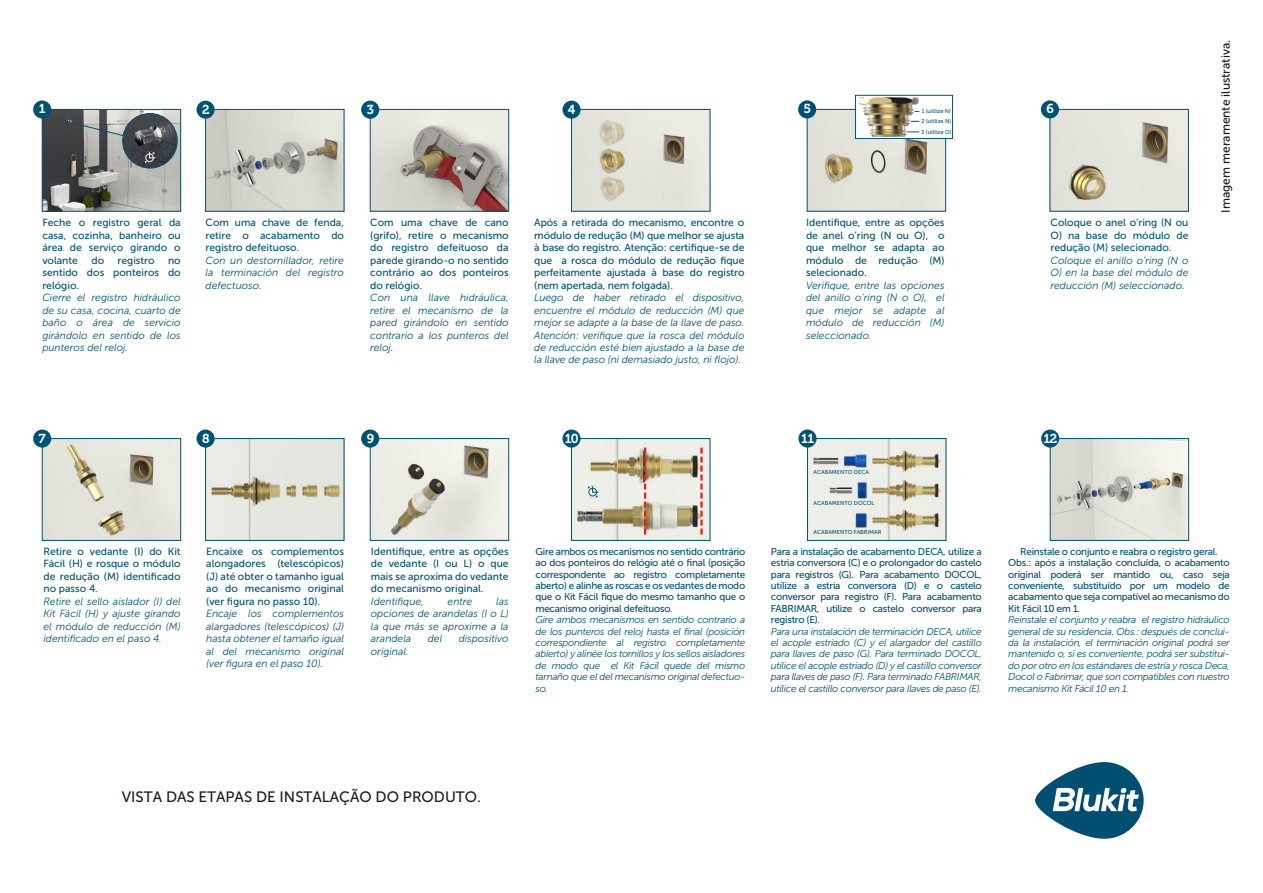
<style>
.page{position:relative;width:1263px;height:893px;background:#fff}
.page>*{position:absolute;margin:0;border:0;box-sizing:border-box;transform-origin:0 0}
.t1{font:15px "Museo Sans 500";color:#1e181a}
.t2{font:12.9px "Museo 700";color:#fff}
.t3{font:12px "Museo Sans 500";color:#1e181a}
.t4{font:italic 10.35px/12.5px "Museo Sans 300";color:#005272;text-align:justify}
.t5{font:10.35px/12.5px "Museo Sans 500";color:#005272;text-align:justify}
.t6{font:italic 9.9px/11.4px "Museo Sans 300";letter-spacing:-.03em;color:#005272;text-align:justify}
.t7{font:9.9px/11.4px "Museo Sans 500";letter-spacing:-.03em;color:#005272;text-align:justify}
.t8{font:5.7px/9.9px "Museo Sans 500";color:#005272}
</style>
<div class="page">
<svg style="left:1035px;top:762px;width:108px;height:77px"></svg>
<img style="left:372px;top:440px;width:135px;height:99px">
<div style="left:370px;top:438px;width:139px;height:103px;border:1px solid #005272"></div>
<div style="left:361px;top:429px;width:18px;height:19px;background:#005272;border-radius:50%"></div>
<img style="left:573px;top:440px;width:135px;height:99px">
<div style="left:571px;top:438px;width:139px;height:103px;border:1px solid #005272"></div>
<svg style="left:644px;top:444px;width:2px;height:91px"></svg>
<svg style="left:700px;top:444px;width:3px;height:91px"></svg>
<svg style="left:588px;top:485px;width:11px;height:13px"></svg>
<div style="left:562px;top:429px;width:18px;height:19px;background:#005272;border-radius:50%"></div>
<img style="left:809px;top:440px;width:135px;height:99px">
<div style="left:807px;top:438px;width:139px;height:103px;border:1px solid #005272"></div>
<div style="left:798px;top:429px;width:18px;height:19px;background:#005272;border-radius:50%"></div>
<img style="left:1052px;top:440px;width:135px;height:99px">
<div style="left:1050px;top:438px;width:139px;height:103px;border:1px solid #005272"></div>
<div style="left:1041px;top:429px;width:18px;height:19px;background:#005272;border-radius:50%"></div>
<img style="left:207px;top:440px;width:135px;height:99px">
<div style="left:205px;top:438px;width:139px;height:103px;border:1px solid #005272"></div>
<div style="left:197px;top:429px;width:18px;height:19px;background:#005272;border-radius:50%"></div>
<img style="left:44px;top:440px;width:135px;height:99px">
<div style="left:42px;top:438px;width:139px;height:103px;border:1px solid #005272"></div>
<div style="left:33px;top:429px;width:18px;height:19px;background:#005272;border-radius:50%"></div>
<img style="left:44px;top:111px;width:135px;height:99px">
<div style="left:42px;top:109px;width:139px;height:103px;border:1px solid #005272"></div>
<img style="left:123px;top:114px;width:54px;height:54px;border-radius:27px">
<div style="left:122px;top:113px;width:56px;height:55px;border:1px solid #005272;border-radius:50%"></div>
<svg style="left:145px;top:151px;width:11px;height:13px"></svg>
<svg style="left:74px;top:123px;width:50px;height:13px"></svg>
<div style="left:33px;top:100px;width:18px;height:19px;background:#005272;border-radius:50%"></div>
<img style="left:207px;top:111px;width:135px;height:99px">
<div style="left:205px;top:109px;width:139px;height:103px;border:1px solid #005272"></div>
<div style="left:197px;top:101px;width:18px;height:18px;background:#005272;border-radius:50%"></div>
<img style="left:372px;top:111px;width:135px;height:99px">
<div style="left:370px;top:109px;width:139px;height:103px;border:1px solid #005272"></div>
<div style="left:361px;top:101px;width:18px;height:18px;background:#005272;border-radius:50%"></div>
<img style="left:573px;top:111px;width:135px;height:99px">
<div style="left:571px;top:109px;width:139px;height:103px;border:1px solid #005272"></div>
<div style="left:562px;top:101px;width:18px;height:18px;background:#005272;border-radius:50%"></div>
<img style="left:809px;top:111px;width:135px;height:99px">
<div style="left:807px;top:109px;width:139px;height:103px;border:1px solid #005272"></div>
<div style="left:855px;top:95px;width:98px;height:44px;background:#fff;border:1px solid #005272"></div>
<img style="left:858px;top:98px;width:61px;height:38px">
<svg style="left:907px;top:132px;width:12px;height:1px"></svg>
<div style="left:798px;top:100px;width:18px;height:18px;background:#005272;border-radius:50%"></div>
<img style="left:1052px;top:111px;width:135px;height:99px">
<div style="left:1050px;top:109px;width:139px;height:103px;border:1px solid #005272"></div>
<div style="left:1041px;top:100px;width:18px;height:18px;background:#005272;border-radius:50%"></div>
<p class="t2" style="left:39px;top:102px;width:8px">1</p>
<p class="t2" style="left:202px;top:102px;width:9px">2</p>
<p class="t2" style="left:367px;top:102px;width:9px">3</p>
<p class="t2" style="left:568px;top:102px;width:9px">4</p>
<p class="t5" style="left:42px;top:217px;width:140px">Feche o registro geral da casa, cozinha, banheiro ou área de serviço girando o volante</p>
<p class="t5" style="left:91px;top:254px;width:14px">do</p>
<p class="t5" style="left:118px;top:254px;width:39px">registro</p>
<p class="t5" style="left:42px;top:254px;width:140px;text-indent:126px">no sentido dos ponteiros do relógio.</p>
<p class="t4" style="left:42px;top:291px;width:140px">Cierre el registro hidráulico de su casa, cocina, cuarto de baño o área de servicio girándolo en sentido de los punteros del reloj.</p>
<p class="t5" style="left:206px;top:217px;width:140px">Com uma chave de fenda, retire o acabamento do registro defeituoso.</p>
<p class="t4" style="left:206px;top:254px;width:140px">Con un destornillador, retire la terminación del registro defectuoso.</p>
<p class="t5" style="left:370px;top:217px;width:140px">Com uma chave de cano (grifo), retire o mecanismo do registro defeituoso da parede girando-o no sentido contrário ao dos ponteiros do relógio.</p>
<p class="t4" style="left:370px;top:291px;width:140px">Con una llave hidráulica, retire el mecanismo de la pared girándolo en sentido contrario a los punteros del reloj.</p>
<p class="t5" style="left:534px;top:217px;width:212px">Após a retirada do mecanismo, encontre o módulo de redução (M) que melhor se ajusta à base do registro. Atenção: certifique-se de que a rosca do módulo de redução fique perfeitamente ajustada à base do registro (nem apertada, nem folgada).</p>
<p class="t4" style="left:534px;top:291px;width:212px">Luego de haber retirado el dispositivo, encuentre el módulo de reducción (M) que mejor se adapte a la base de la llave de paso.<br>Atención: verifique que la rosca del módulo de reducción esté bien ajustado a la base de la llave de paso (ni demasiado justo, ni flojo).</p>
<p class="t2" style="left:803px;top:102px;width:9px">5</p>
<p class="t8" style="left:921px;top:106px;width:31px">1 (utilize N)<br>2 (utilize N)</p>
<p class="t8" style="left:921px;top:127px;width:32px">3 (utilize O)</p>
<p class="t5" style="left:806px;top:217px;width:140px">Identifique, entre as opções de anel o’ring (N ou O), o que melhor se adapta ao módulo de redução (M) selecionado.</p>
<p class="t4" style="left:806px;top:279px;width:140px">Verifique, entre las opciones del anillo o’ring (N o O), el que mejor se adapte al módulo de reducción (M) seleccionado.</p>
<p class="t2" style="left:1046px;top:102px;width:9px">6</p>
<p class="t5" style="left:1050px;top:217px;width:139px">Coloque o anel o’ring (N ou O) na base do módulo de redução (M) selecionado.</p>
<p class="t4" style="left:1050px;top:254px;width:139px">Coloque el anillo o’ring (N o O) en la base del módulo de reducción (M) seleccionado.</p>
<p class="t3" style="left:1219px;top:213px;width:174px;rotate:-90deg">Imagem meramente ilustrativa.</p>
<p class="t2" style="left:39px;top:431px;width:8px">7</p>
<p class="t2" style="left:202px;top:431px;width:9px">8</p>
<p class="t2" style="left:367px;top:431px;width:9px">9</p>
<p class="t5" style="left:43px;top:545px;width:139px">Retire o vedante (I) do Kit Fácil (H) e rosque o módulo de redução (M) identificado no passo 4.</p>
<p class="t4" style="left:43px;top:595px;width:139px">Retire el sello aislador (I) del Kit Fácil (H) y ajuste girando el módulo de reducción (M) identificado en el paso 4.</p>
<p class="t5" style="left:206px;top:545px;width:139px">Encaixe os complementos alongadores (telescópicos) (J) até obter o tamanho igual ao do mecanismo original (ver figura no passo 10).</p>
<p class="t4" style="left:206px;top:608px;width:139px">Encaje los complementos alargadores (telescópicos) (J) hasta obtener el tamaño igual al del mecanismo original (ver figura en el paso 10).</p>
<p class="t5" style="left:371px;top:545px;width:139px">Identifique, entre as opções de vedante (I ou L) o que mais se aproxima do vedante do mecanismo original.</p>
<p class="t4" style="left:371px;top:595px;width:55px">Identifique,</p>
<p class="t4" style="left:448px;top:595px;width:26px">entre</p>
<p class="t4" style="left:371px;top:595px;width:139px;text-indent:125px">las opciones de arandelas (I o L) la que más se aproxime a la arandela</p>
<p class="t4" style="left:428px;top:632px;width:16px">del</p>
<p class="t4" style="left:459px;top:632px;width:52px">dispositivo</p>
<p class="t4" style="left:371px;top:645px;width:39px">original.</p>
<p class="t2" style="left:565px;top:431px;width:16px">10</p>
<p class="t7" style="left:536px;top:546px;width:211px">Gire ambos os mecanismos no sentido contrário ao dos ponteiros do relógio até o final (posição correspondente ao registro completamente aberto) e alinhe as roscas e os vedantes de modo que o Kit Fácil fique do mesmo tamanho que o mecanismo original defeituoso.</p>
<p class="t6" style="left:536px;top:614px;width:211px">Gire ambos mecanismos en sentido contrario a de los punteros del reloj hasta el final (posición correspondiente al registro completamente abierto) y alinée los tornillos y los sellos aisladores de modo que el Kit Fácil quede del mismo tamaño que el del mecanismo original defectuo&shy;so.</p>
<p class="t2" style="left:801px;top:431px;width:15px">11</p>
<p class="t8" style="left:813px;top:467px;width:57px">ACABAMENTO DECA</p>
<p class="t8" style="left:813px;top:498px;width:63px">ACABAMENTO DOCOL</p>
<p class="t8" style="left:813px;top:527px;width:69px">ACABAMENTO FABRIMAR</p>
<p class="t7" style="left:771px;top:546px;width:212px">Para a instalação de acabamento DECA, utilize a estria conversora (C) e o prolongador do castelo para registros (G). Para acabamento DOCOL, utilize a estria conversora (D) e o castelo conversor para registro (F). Para acabamento FABRIMAR, utilize o castelo conversor para registro (E).</p>
<p class="t6" style="left:771px;top:626px;width:212px">Para una instalación de terminación DECA, utilice el acople estriado (C) y el alargador del castillo para llaves de paso (G). Para terminado DOCOL, utilice el acople estriado (D) y el castillo conversor para llaves de paso (F). Para terminado FABRIMAR, utilice el castillo conversor para llaves de paso (E).</p>
<p class="t2" style="left:1043px;top:431px;width:15px">12</p>
<p class="t7" style="left:1008px;top:546px;width:223px;text-align:left;text-indent:12px">Reinstale o conjunto e reabra o registro geral.<br>Obs.: após a instalação concluída, o acabamento original poderá ser mantido ou, caso seja conveniente, substituído por um modelo de acabamento que seja compatível ao mecanismo do Kit Fácil 10 em 1.</p>
<p class="t6" style="left:1008px;top:614px;width:223px">Reinstale el conjunto y reabra el registro hidráulico general de su residencia. Obs.: después de conclui&shy;da la instalación, el terminación original podrá ser mantenido o, si es conveniente, podrá ser substitui&shy;do por otro en los estándares de estría y rosca Deca, Docol o Fabrimar, que son compatibles con nuestro mecanismo Kit Fácil 10 en 1.</p>
<h1 class="t1" style="left:122px;top:789px;width:361px">VISTA DAS ETAPAS DE INSTALAÇÃO DO PRODUTO.</h1>
</div>
